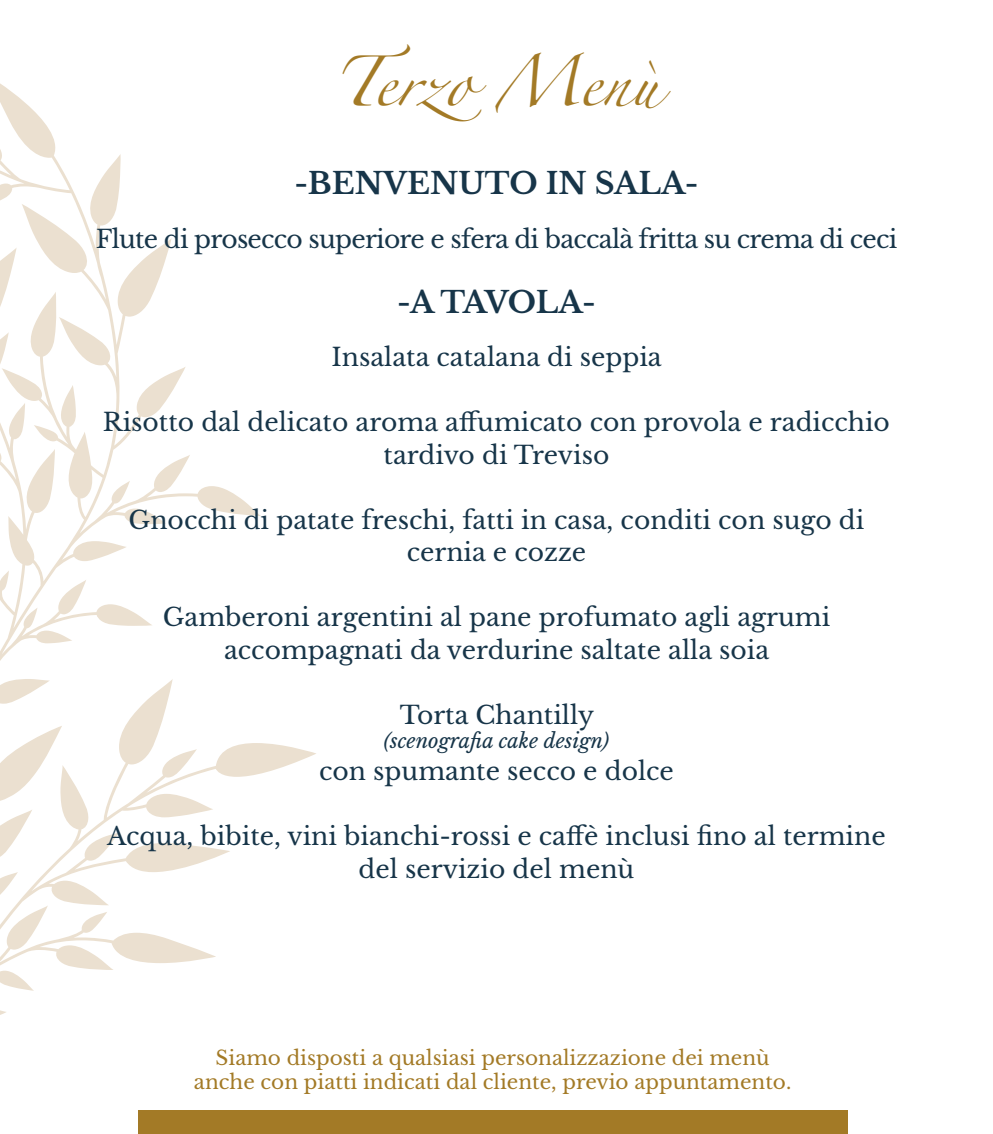
<style>
.page{position:relative;width:993px;height:1134px;background:#fff}
.page>*{position:absolute;margin:0;border:0;box-sizing:border-box;transform-origin:0 0}
.t1{font:45px "Zapfino";color:#a37a26}
.t2{font:700 30px "Libre Baskerville";color:#173549}
.t3{font:25px/32.5px "Libre Baskerville";color:#173549;text-align:center}
.t4{font:25px "Libre Baskerville";letter-spacing:-.03em;color:#173549}
.t5{font:20px/24px "Libre Baskerville";color:#a37a26;text-align:center}
.t6{font:italic 20px "Libre Baskerville";color:#173549}
</style>
<div class="page">
<svg style="left:0;top:83px;width:316px;height:932px"></svg>
<div style="left:138px;top:1110px;width:709px;height:24px;background:#a37a26"></div>
<h1 class="t1" style="left:333px;top:63px;width:328px">Terzo Menù</h1>
<p class="t2" style="left:294px;top:165px;width:405px">-BENVENUTO IN SALA-</p>
<p class="t4" style="left:96px;top:223px;width:802px">Flute di prosecco superiore e sfera di baccalà fritta su crema di ceci</p>
<p class="t2" style="left:397px;top:284px;width:200px">-A TAVOLA-</p>
<p class="t3" style="left:331px;top:341px;width:332px">Insalata catalana di seppia</p>
<p class="t3" style="left:103px;top:406px;width:788px">Risotto dal delicato aroma affumicato con provola e radicchio tardivo di Treviso</p>
<p class="t3" style="left:129px;top:504px;width:737px">Gnocchi di patate freschi, fatti in casa, conditi con sugo di cernia e cozze</p>
<p class="t3" style="left:163px;top:601px;width:668px">Gamberoni argentini al pane profumato agli agrumi accompagnati da verdurine saltate alla soia</p>
<p class="t3" style="left:399px;top:699px;width:196px">Torta Chantilly</p>
<p class="t6" style="left:383px;top:728px;width:227px">(scenografia cake design)</p>
<p class="t3" style="left:319px;top:755px;width:356px">con spumante secco e dolce</p>
<p class="t3" style="left:107px;top:820px;width:779px">Acqua, bibite, vini bianchi-rossi e caffè inclusi fino al termine del servizio del menù</p>
<p class="t5" style="left:194px;top:1046px;width:598px">Siamo disposti a qualsiasi personalizzazione dei menù anche con piatti indicati dal cliente, previo appuntamento.</p>
</div>
